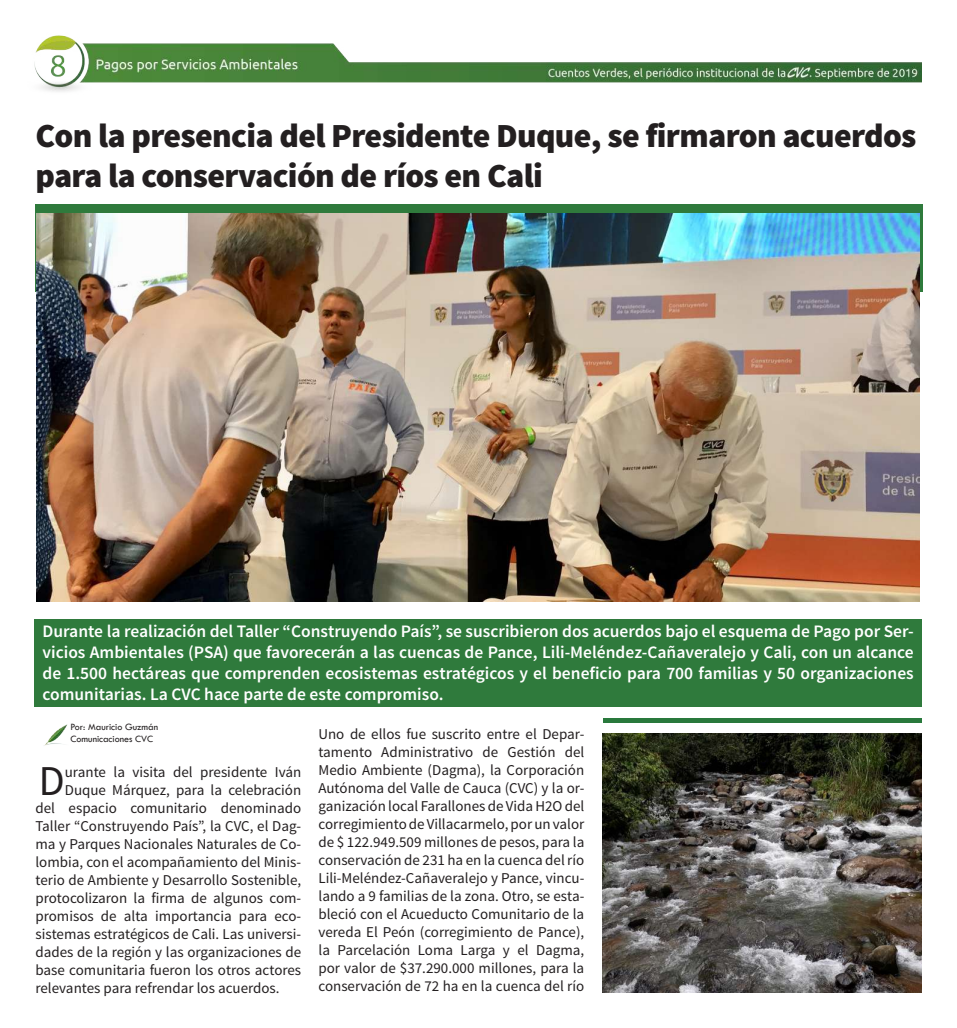
<style>
.page{position:relative;width:957px;height:1028px;background:#fff}
.page>*{position:absolute;margin:0;border:0;box-sizing:border-box;transform-origin:0 0}
.t1{font:42.5px "Source Sans Pro";color:#231f20}
.t2{font:900 33.75px/40.5px "Source Sans Pro";letter-spacing:-.02em;color:#231f20}
.t3{font:600 17.5px/21px "Source Sans Pro";color:#fff;text-align:justify}
.t4{font:15px/18px "Source Sans Pro";color:#231f20;text-align:justify}
.t5{font:10px/12px "Tw Cen";color:#231f20}
</style>
<div class="page">
<div style="left:35px;top:204px;width:887px;height:87px;background:#2f7a3c"></div>
<img style="left:34px;top:35px;width:887px;height:57px">
<div style="left:34px;top:619px;width:887px;height:88px;background:#2f7a3c"></div>
<img style="left:44px;top:724px;width:24px;height:22px">
<img style="left:36px;top:214px;width:883px;height:387px">
<img style="left:602px;top:734px;width:319px;height:258px">
<div style="left:602px;top:718px;width:319px;height:5px;background:#29793c"></div>
<h2 class="t2" style="left:35px;top:117px;width:882px">Con la presencia del Presidente Duque, se firmaron acuerdos para la conservación de ríos en Cali</h2>
<p class="t3" style="left:43px;top:621px;width:873px">Durante la realización del Taller “Construyendo País”, se suscribieron dos acuerdos bajo el esquema de Pago por Ser&shy;vicios Ambientales (PSA) que favorecerán a las cuencas de Pance, Lili-Meléndez-Cañaveralejo y Cali, con un alcance de 1.500 hectáreas que comprenden ecosistemas estratégicos y el beneficio para 700 familias y 50 organizaciones comunitarias. La CVC hace parte de este compromiso.</p>
<p class="t5" style="left:70px;top:721px;width:89px">Por: Mauricio Guzmán<br>Comunicaciones CVC</p>
<h1 class="t1" style="left:39px;top:754px;width:27px">D</h1>
<p class="t4" style="left:65px;top:763px;width:238px">urante la visita del presidente Iván</p>
<p class="t4" style="left:65px;top:781px;width:238px">Duque Márquez, para la celebración</p>
<p class="t4" style="left:35px;top:799px;width:267px">del espacio comunitario denominado</p>
<p class="t4" style="left:35px;top:817px;width:267px">Taller “Construyendo País”, la CVC, el Dag-</p>
<p class="t4" style="left:35px;top:835px;width:267px">ma y Parques Nacionales Naturales de Co-</p>
<p class="t4" style="left:35px;top:853px;width:267px">lombia, con el acompañamiento del Minis-</p>
<p class="t4" style="left:35px;top:871px;width:267px">terio de Ambiente y Desarrollo Sostenible,</p>
<p class="t4" style="left:35px;top:889px;width:267px">protocolizaron la firma de algunos com-</p>
<p class="t4" style="left:35px;top:907px;width:267px">promisos de alta importancia para eco-</p>
<p class="t4" style="left:35px;top:925px;width:267px">sistemas estratégicos de Cali. Las universi-</p>
<p class="t4" style="left:35px;top:943px;width:267px">dades de la región y las organizaciones de</p>
<p class="t4" style="left:35px;top:961px;width:267px">base comunitaria fueron los otros actores</p>
<p class="t4" style="left:35px;top:979px;width:246px">relevantes para refrendar los acuerdos.</p>
<p class="t4" style="left:318px;top:725px;width:267px">Uno de ellos fue suscrito entre el Depar&shy;tamento Administrativo de Gestión del Medio Ambiente (Dagma), la Corporación Autónoma del Valle de Cauca (CVC) y la or&shy;ganización local Farallones de Vida H2O del corregimiento de Villacarmelo, por un valor de $ 122.949.509 millones de pesos, para la conservación de 231 ha en la cuenca del río Lili-Meléndez-Cañaveralejo y Pance, vincu&shy;lando a 9 familias de la zona. Otro, se esta&shy;bleció con el Acueducto Comunitario de la vereda El Peón (corregimiento de Pance), la Parcelación Loma Larga y el Dagma, por valor de $37.290.000 millones, para la conservación de 72 ha en la cuenca del río</p>
</div>
